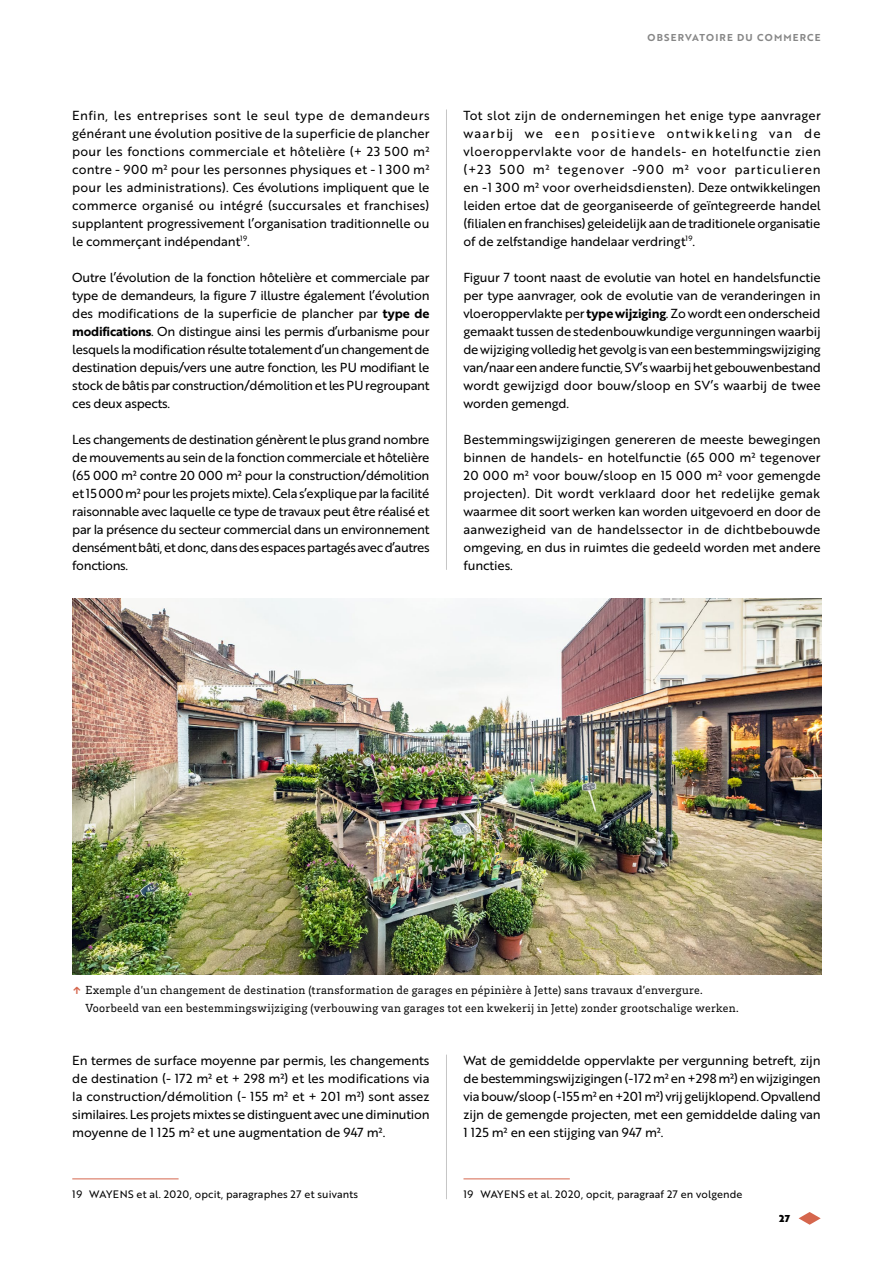
<style>
.page{position:relative;width:893px;height:1263px;background:#fff}
.page>*{position:absolute;margin:0;border:0;box-sizing:border-box;transform-origin:0 0}
._1-Body_Brother_FR{font:12.75px/18px "Brother 1816 Regular";letter-spacing:-.02em;color:#000;text-align:justify}
._1-Body_Brother_NL{font:12.75px/18px "Brother 1816 Regular";letter-spacing:-.01em;color:#000;text-align:justify}
.Légende_Photos{font:12px "Brix Slab";letter-spacing:.025em;color:#000}
.Note{font:10.5px "Brother 1816 Regular";letter-spacing:.01em;color:#000}
.t1{font:9.75px "Brother 1816 Bold";letter-spacing:.12em;color:#878787}
.t2{font:9.75px "Brother 1816 Black";color:#000}
.s1{font-family:"Brother 1816 Bold"}
.s2{font-weight:900;color:#d5664d}
</style>
<div class="page">
<svg style="left:799px;top:1212px;width:22px;height:13px"></svg>
<hr style="left:446px;top:109px;width:1px;height:461px;background:#c6c6c6">
<hr style="left:446px;top:1054px;width:1px;height:145px;background:#c6c6c6">
<hr style="left:72px;top:1178px;width:107px;height:1px;background:#d5664d">
<hr style="left:463px;top:1178px;width:107px;height:1px;background:#d5664d">
<img style="left:73px;top:598px;width:748px;height:377px">
<p class="_1-Body_Brother_FR" style="left:72px;top:105px;width:359px">Enfin, les entreprises sont le seul type de demandeurs générant une évolution positive de la superficie de plancher pour les fonctions commerciale et hôtelière (+ 23 500 m² contre - 900 m² pour les personnes physiques et - 1 300 m² pour les administrations). Ces évolutions impliquent que le commerce organisé ou intégré (succursales et franchises) supplantent progressivement l’organisation traditionnelle ou le commerçant indépendant<sup>19</sup>.</p>
<p class="_1-Body_Brother_FR" style="left:72px;top:267px;width:359px">Outre l’évolution de la fonction hôtelière et commerciale par type de demandeurs, la figure 7 illustre également l’évolution des modifications de la superficie de plancher par <span class="s1">type de modifications</span>. On distingue ainsi les permis d’urbanisme pour lesquels la modification résulte totalement d’un changement de destination depuis/vers une autre fonction, les PU modifiant le stock de bâtis par construction/démolition et les PU regroupant ces deux aspects.</p>
<p class="_1-Body_Brother_FR" style="left:72px;top:429px;width:359px">Les changements de destination génèrent le plus grand nombre de mouvements au sein de la fonction commerciale et hôtelière (65 000 m² contre 20 000 m² pour la construction/démolition et 15 000 m² pour les projets mixte). Cela s’explique par la facilité raisonnable avec laquelle ce type de travaux peut être réalisé et par la présence du secteur commercial dans un environnement densément bâti, et donc, dans des espaces partagés avec d’autres fonctions.</p>
<p class="t1" style="left:647px;top:30px;width:175px">OBSERVATOIRE DU COMMERCE</p>
<h2 class="_1-Body_Brother_NL" style="left:463px;top:105px;width:359px">Tot slot zijn de ondernemingen het enige type aanvrager waarbij we een positieve ontwikkeling van de vloeroppervlakte voor de handels- en hotelfunctie zien (+23 500 m² tegenover -900 m² voor particulieren en -1 300 m² voor overheidsdiensten). Deze ontwikkelingen leiden ertoe dat de georganiseerde of geïntegreerde handel (filialen en franchises) geleidelijk aan de traditionele organisatie of de zelfstandige handelaar verdringt<sup>19</sup>.</h2>
<h2 class="_1-Body_Brother_NL" style="left:463px;top:267px;width:359px">Figuur 7 toont naast de evolutie van hotel en handelsfunctie per type aanvrager, ook de evolutie van de veranderingen in vloeroppervlakte per <span class="s1">type wijziging</span>. Zo wordt een onderscheid gemaakt tussen de stedenbouwkundige vergunningen waarbij de wijziging volledig het gevolg is van een bestemmingswijziging van/naar een andere functie, SV’s waarbij het gebouwenbestand wordt gewijzigd door bouw/sloop en SV’s waarbij de twee worden gemengd.</h2>
<h2 class="_1-Body_Brother_NL" style="left:463px;top:429px;width:359px">Bestemmingswijzigingen genereren de meeste bewegingen binnen de handels- en hotelfunctie (65 000 m² tegenover 20 000 m² voor bouw/sloop en 15 000 m² voor gemengde projecten). Dit wordt verklaard door het redelijke gemak waarmee dit soort werken kan worden uitgevoerd en door de aanwezigheid van de handelssector in de dichtbebouwde omgeving, en dus in ruimtes die gedeeld worden met andere functies.</h2>
<p class="Légende_Photos" style="left:73px;top:982px;width:631px"><span class="s2">↑</span> Exemple d’un changement de destination (transformation de garages en pépinière à Jette) sans travaux d’envergure.</p>
<p class="Légende_Photos" style="left:85px;top:1000px;width:655px">Voorbeeld van een bestemmingswijziging (verbouwing van garages tot een kwekerij in Jette) zonder grootschalige werken.</p>
<p class="_1-Body_Brother_FR" style="left:72px;top:1050px;width:359px">En termes de surface moyenne par permis, les changements de destination (- 172 m² et + 298 m²) et les modifications via la construction/démolition (- 155 m² et + 201 m²) sont assez similaires. Les projets mixtes se distinguent avec une diminution moyenne de 1 125 m² et une augmentation de 947 m².</p>
<p class="Note" style="left:72px;top:1186px;width:287px">19 WAYENS et al. 2020, opcit, paragraphes 27 et suivants</p>
<h2 class="_1-Body_Brother_NL" style="left:463px;top:1050px;width:359px">Wat de gemiddelde oppervlakte per vergunning betreft, zijn de bestemmingswijzigingen (-172 m² en +298 m²) en wijzigingen via bouw/sloop (-155 m² en +201 m²) vrij gelijklopend. Opvallend zijn de gemengde projecten, met een gemiddelde daling van 1 125 m² en een stijging van 947 m².</h2>
<p class="Note" style="left:463px;top:1186px;width:280px">19 WAYENS et al. 2020, opcit, paragraaf 27 en volgende</p>
<p class="t2" style="left:779px;top:1211px;width:12px">27</p>
</div>
